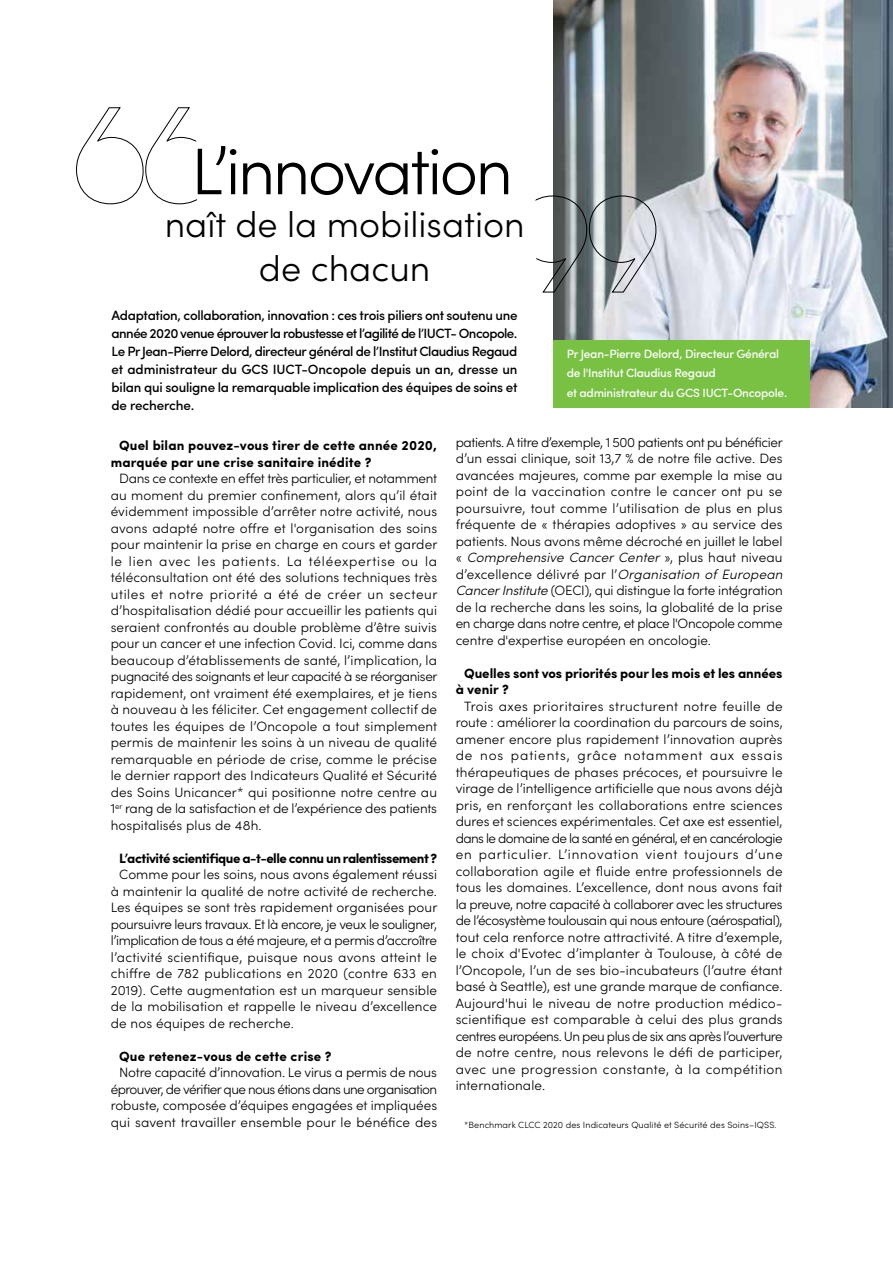
<style>
.page{position:relative;width:893px;height:1263px;background:#fff}
.page>*{position:absolute;margin:0;border:0;box-sizing:border-box;transform-origin:0 0}
.t1{font:300 66px "Sofia Pro";letter-spacing:-.04em;color:#000}
.t2{font:300 36px/43.2px "Sofia Pro";color:#000;text-align:center}
.t3{font:300 13.5px/16.5px "Sofia Pro";letter-spacing:.01em;color:#000;text-align:justify}
.t4{font:500 13.5px/18px "Sofia Pro";letter-spacing:-.015em;color:#000;text-align:justify}
.t5{font:700 13.5px/16.5px "Sofia Pro";color:#000}
.t6{font:700 13.5px "Sofia Pro";letter-spacing:-.04em;color:#000}
.t7{font:500 12px/19.5px "Sofia Pro";letter-spacing:-.02em;color:#fff}
.t8{font:300 9px "Sofia Pro";letter-spacing:.01em;color:#000}
.s1{font-style:italic}
</style>
<div class="page">
<img style="left:553px;top:0;width:340px;height:407px">
<div style="left:553px;top:340px;width:257px;height:67px;background:#78c143"></div>
<svg style="left:76px;top:107px;width:121px;height:98px"></svg>
<svg style="left:535px;top:171px;width:123px;height:134px;background:#a2a7a9"></svg>
<h1 class="t1" style="left:191px;top:123px;width:324px">L’innovation</h1>
<h2 class="t2" style="left:165px;top:201px;width:361px">naît de la mobilisation de chacun</h2>
<p class="t4" style="left:112px;top:305px;width:408px">Adaptation, collaboration, innovation : ces trois piliers ont soutenu une année 2020 venue éprouver la robustesse et l’agilité de l’IUCT- Oncopole.<br>Le Pr Jean-Pierre Delord, directeur général de l’Institut Claudius Regaud et administrateur du GCS IUCT-Oncopole depuis un an, dresse un bilan qui souligne la remarquable implication des équipes de soins et de recherche.</p>
<p class="t7" style="left:567px;top:343px;width:222px">Pr Jean-Pierre Delord, Directeur Général de l'Institut Claudius Regaud<br>et administrateur du GCS IUCT-Oncopole.</p>
<p class="t5" style="left:111px;top:436px;width:328px;text-indent:9px">Quel bilan pouvez-vous tirer de cette année 2020, marquée par une crise sanitaire inédite ?</p>
<p class="t3" style="left:111px;top:469px;width:328px;text-indent:9px">Dans ce contexte en effet très particulier, et notamment au moment du premier confinement, alors qu’il était évidemment impossible d’arrêter notre activité, nous avons adapté notre offre et l'organisation des soins pour maintenir la prise en charge en cours et garder le lien avec les patients. La téléexpertise ou la téléconsultation ont été des solutions techniques très utiles et notre priorité a été de créer un secteur d’hospitalisation dédié pour accueillir les patients qui seraient confrontés au double problème d’être suivis pour un cancer et une infection Covid. Ici, comme dans beaucoup d’établissements de santé, l’implication, la pugnacité des soignants et leur capacité à se réorganiser rapidement, ont vraiment été exemplaires, et je tiens à nouveau à les féliciter. Cet engagement collectif de toutes les équipes de l’Oncopole a tout simplement permis de maintenir les soins à un niveau de qualité remarquable en période de crise, comme le précise le dernier rapport des Indicateurs Qualité et Sécurité des Soins Unicancer* qui positionne notre centre au 1<sup>er</sup> rang de la satisfaction et de l’expérience des patients hospitalisés plus de 48h.</p>
<p class="t6" style="left:119px;top:847px;width:319px">L’activité scientifique a-t-elle connu un ralentissement?</p>
<p class="t3" style="left:111px;top:865px;width:328px;text-indent:9px">Comme pour les soins, nous avons également réussi à maintenir la qualité de notre activité de recherche.<br>Les équipes se sont très rapidement organisées pour poursuivre leurs travaux. Et là encore, je veux le souligner, l’implication de tous a été majeure, et a permis d’accroître l’activité scientifique, puisque nous avons atteint le chiffre de 782 publications en 2020 (contre 633 en 2019). Cette augmentation est un marqueur sensible de la mobilisation et rappelle le niveau d’excellence de nos équipes de recherche.</p>
<p class="t5" style="left:119px;top:1047px;width:214px">Que retenez-vous de cette crise ?</p>
<p class="t3" style="left:111px;top:1063px;width:328px;text-indent:9px">Notre capacité d’innovation. Le virus a permis de nous éprouver, de vérifier que nous étions dans une organisation robuste, composée d’équipes engagées et impliquées qui savent travailler ensemble pour le bénéfice des</p>
<p class="t3" style="left:456px;top:433px;width:329px">patients. A titre d’exemple, 1 500 patients ont pu bénéficier d’un essai clinique, soit 13,7 % de notre file active. Des avancées majeures, comme par exemple la mise au point de la vaccination contre le cancer ont pu se poursuivre, tout comme l’utilisation de plus en plus fréquente de « thérapies adoptives » au service des patients. Nous avons même décroché en juillet le label « <span class="s1">Comprehensive Cancer Center</span> », plus haut niveau d’excellence délivré par l’<span class="s1">Organisation of European Cancer Institute</span> (OECI), qui distingue la forte intégration de la recherche dans les soins, la globalité de la prise en charge dans notre centre, et place l'Oncopole comme centre d'expertise européen en oncologie.</p>
<p class="t5" style="left:456px;top:664px;width:328px;text-indent:9px">Quelles sont vos priorités pour les mois et les années à venir ?</p>
<p class="t3" style="left:456px;top:697px;width:329px;text-indent:9px">Trois axes prioritaires structurent notre feuille de route : améliorer la coordination du parcours de soins, amener encore plus rapidement l’innovation auprès de nos patients, grâce notamment aux essais thérapeutiques de phases précoces, et poursuivre le virage de l’intelligence artificielle que nous avons déjà pris, en renforçant les collaborations entre sciences dures et sciences expérimentales. Cet axe est essentiel, dans le domaine de la santé en général, et en cancérologie en particulier. L’innovation vient toujours d’une collaboration agile et fluide entre professionnels de tous les domaines. L’excellence, dont nous avons fait la preuve, notre capacité à collaborer avec les structures de l’écosystème toulousain qui nous entoure (aérospatial), tout cela renforce notre attractivité. A titre d’exemple, le choix d'Evotec d’implanter à Toulouse, à côté de l’Oncopole, l’un de ses bio-incubateurs (l’autre étant basé à Seattle), est une grande marque de confiance.<br>Aujourd'hui le niveau de notre production médico&shy;scientifique est comparable à celui des plus grands centres européens. Un peu plus de six ans après l’ouverture de notre centre, nous relevons le défi de participer, avec une progression constante, à la compétition internationale.</p>
<p class="t8" style="left:464px;top:1119px;width:314px">*Benchmark CLCC 2020 des Indicateurs Qualité et Sécurité des Soins–IQSS.</p>
</div>
